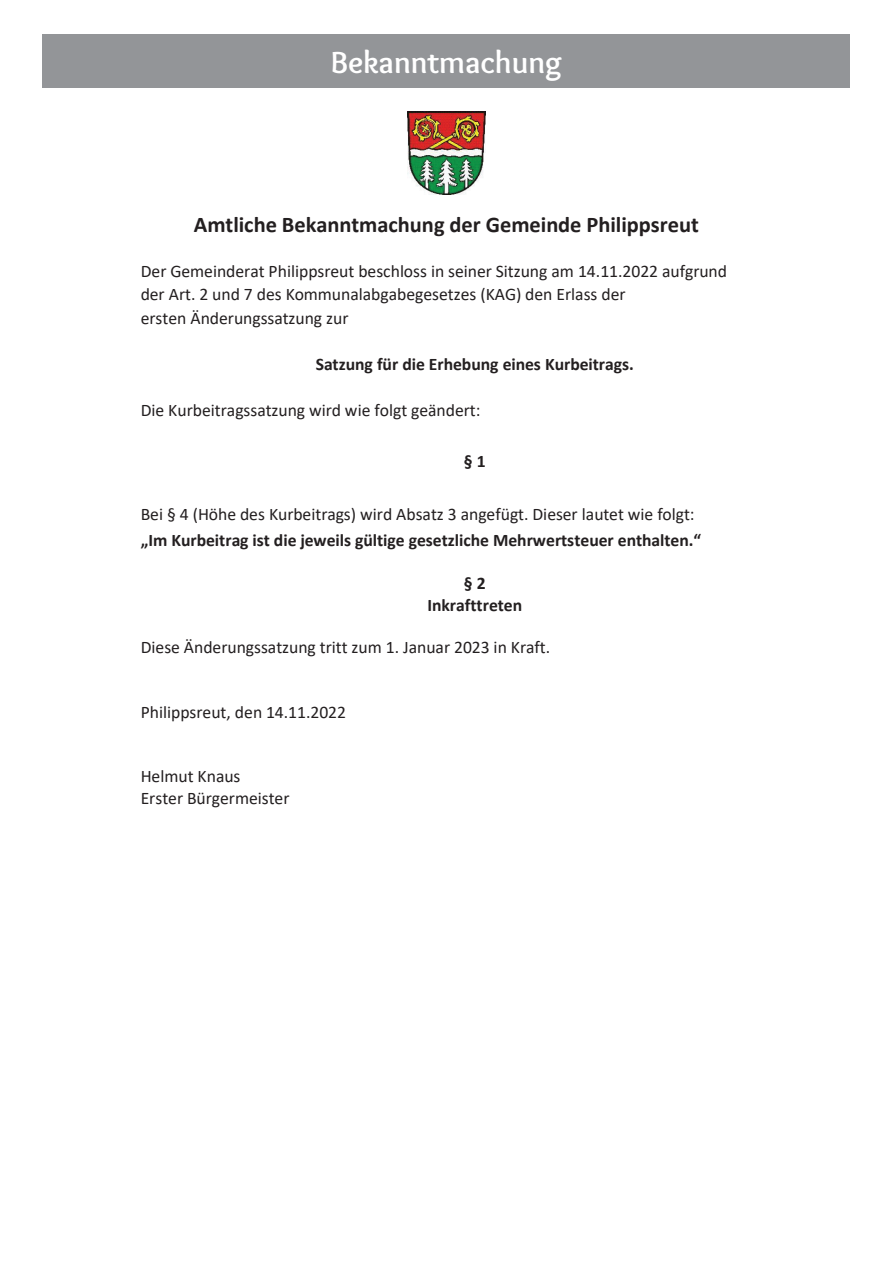
<style>
.page{position:relative;width:893px;height:1263px;background:#fff}
.page>*{position:absolute;margin:0;border:0;box-sizing:border-box;transform-origin:0 0}
.t1{font:700 31.5px "Overlock";color:#fff}
.t2{font:700 22.5px "Calibri";color:#231f20}
.t3{font:17.7px/23.2px "Calibri";color:#231f20}
.t4{font:700 17.7px/21.5px "Calibri";color:#231f20;text-align:center}
</style>
<div class="page">
<div style="left:43px;top:34px;width:807px;height:53px;background:#939598"></div>
<img style="left:408px;top:111px;width:77px;height:84px">
<h1 class="t1" style="left:331px;top:44px;width:233px">Bekanntmachung</h1>
<p class="t2" style="left:194px;top:208px;width:506px">Amtliche Bekanntmachung der Gemeinde Philippsreut</p>
<p class="t3" style="left:141px;top:259px;width:588px">Der Gemeinderat Philippsreut beschloss in seiner Sitzung am 14.11.2022 aufgrund der Art. 2 und 7 des Kommunalabgabegesetzes (KAG) den Erlass der<br>ersten Änderungssatzung zur</p>
<p class="t4" style="left:316px;top:353px;width:320px">Satzung für die Erhebung eines Kurbeitrags.</p>
<p class="t3" style="left:141px;top:398px;width:341px">Die Kurbeitragssatzung wird wie folgt geändert:</p>
<p class="t4" style="left:464px;top:450px;width:23px">§ 1</p>
<p class="t3" style="left:141px;top:502px;width:555px">Bei § 4 (Höhe des Kurbeitrags) wird Absatz 3 angefügt. Dieser lautet wie folgt:</p>
<p class="t4" style="left:141px;top:529px;width:562px">„Im Kurbeitrag ist die jeweils gültige gesetzliche Mehrwertsteuer enthalten.“</p>
<p class="t4" style="left:427px;top:572px;width:96px">§ 2<br>Inkrafttreten</p>
<p class="t3" style="left:141px;top:635px;width:411px">Diese Änderungssatzung tritt zum 1. Januar 2023 in Kraft.</p>
<p class="t3" style="left:141px;top:700px;width:207px">Philippsreut, den 14.11.2022</p>
<p class="t3" style="left:141px;top:765px;width:150px;line-height:21.5px">Helmut Knaus<br>Erster Bürgermeister</p>
</div>
